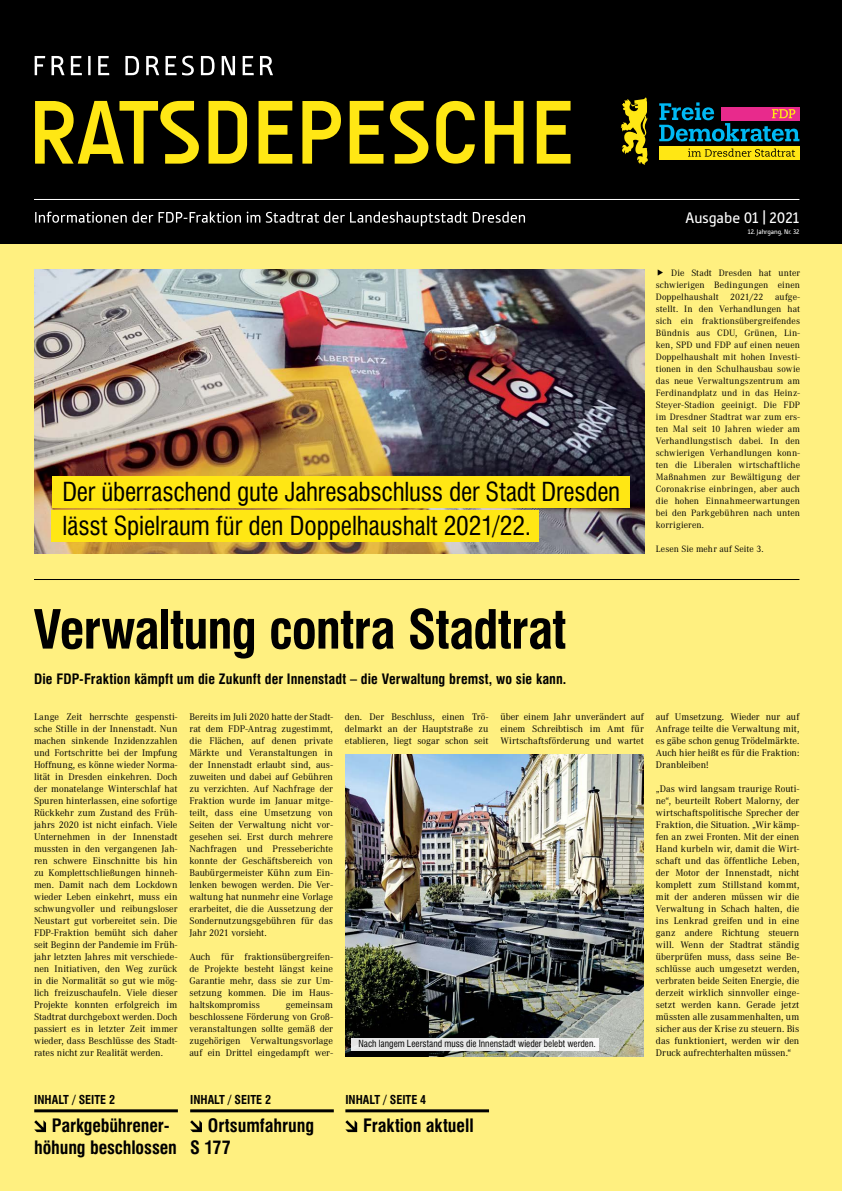
<style>
.page{position:relative;width:842px;height:1191px;background:#fff080}
.page>*{position:absolute;margin:0;border:0;box-sizing:border-box;transform-origin:0 0}
.t1{font:700 condensed 52.5px "Swiss 721 BT";letter-spacing:-.02em;color:#000}
.t2{font:condensed 25.5px/33.5px "Swiss 721 BT";letter-spacing:-.01em;color:#000}
.t3{font:700 condensed 18px/22px "Swiss 721 BT";letter-spacing:-.005em;color:#000;text-align:center}
.t4{font:16px "Tabula ITC";color:#fff}
.t5{font:700 condensed 14px "Swiss 721 BT";letter-spacing:.01em;color:#000}
.t6{font:700 condensed 12px "Swiss 721 BT";color:#000}
.t7{font:10px/12px "Corporate A";color:#000;text-align:justify}
.t8{font:9.6px/12px "Corporate A";letter-spacing:.01em;color:#000;text-align:justify}
.t9{font:condensed 9.5px "Swiss 721 BT";letter-spacing:.005em;color:#000}
.t10{font:7px "Tabula ITC";color:#fff}
</style>
<div class="page">
<div style="left:0;top:0;width:842px;height:244px;background:#000"></div>
<svg style="left:35px;top:101px;width:535px;height:63px"></svg>
<svg style="left:35px;top:56px;width:238px;height:19px"></svg>
<hr style="left:34px;top:199px;width:765px;height:1px;background:#fff">
<svg style="left:34px;top:1120px;width:12px;height:12px"></svg>
<svg style="left:190px;top:1120px;width:12px;height:12px"></svg>
<hr style="left:34px;top:1109px;width:144px;height:3px;background:#000">
<hr style="left:190px;top:1109px;width:144px;height:3px;background:#000">
<hr style="left:345px;top:1109px;width:144px;height:3px;background:#000">
<hr style="left:34px;top:579px;width:765px;height:1px;background:#000">
<img style="left:34px;top:269px;width:610px;height:284px">
<svg style="left:345px;top:1120px;width:12px;height:12px"></svg>
<div style="left:659px;top:146px;width:140px;height:13px;background:#ffe714"></div>
<svg style="left:659px;top:102px;width:140px;height:40px"></svg>
<svg style="left:620px;top:97px;width:28px;height:68px"></svg>
<svg style="left:688px;top:148px;width:107px;height:9px"></svg>
<svg style="left:35px;top:212px;width:490px;height:14px"></svg>
<img style="left:345px;top:755px;width:299px;height:301px">
<svg style="left:351px;top:1037px;width:248px;height:13px;background:#dcdcdc"></svg>
<div style="left:52px;top:510px;width:487px;height:32px;background:#ffe714"></div>
<div style="left:52px;top:476px;width:578px;height:32px;background:#ffe714"></div>
<h2 class="t2" style="left:62px;top:475px;width:559px">Der überraschend gute Jahresabschluss der Stadt Dresden lässt Spielraum für den Doppelhaushalt 2021/22.</h2>
<h1 class="t1" style="left:33px;top:598px;width:535px">Verwaltung contra Stadtrat</h1>
<h3 class="t5" style="left:34px;top:670px;width:534px">Die FDP-Fraktion kämpft um die Zukunft der Innenstadt – die Verwaltung bremst, wo sie kann.</h3>
<h3 class="t4" style="left:685px;top:208px;width:115px">Ausgabe 01 | 2021</h3>
<p class="t10" style="left:748px;top:227px;width:53px">12. Jahrgang, Nr. 32</p>
<p class="t8" style="left:656px;top:267px;width:146px;text-indent:15px">Die Stadt Dresden hat unter schwierigen Bedingungen einen Doppelhaushalt 2021/22 aufge&shy;stellt. In den Verhandlungen hat sich ein fraktionsübergreifendes Bündnis aus CDU, Grünen, Lin&shy;ken, SPD und FDP auf einen neuen Doppelhaushalt mit hohen Investi&shy;tionen in den Schulhausbau sowie das neue Verwaltungszentrum am Ferdinandplatz und in das Heinz-Steyer-Stadion geeinigt. Die FDP im Dresdner Stadtrat war zum ers&shy;ten Mal seit 10 Jahren wieder am Verhandlungstisch dabei. In den schwierigen Verhandlungen konn&shy;ten die Liberalen wirtschaftliche Maßnahmen zur Bewältigung der Coronakrise einbringen, aber auch die hohen Einnahmeerwartungen bei den Parkgebühren nach unten korrigieren.</p>
<p class="t8" style="left:656px;top:543px;width:109px">Lesen Sie mehr auf Seite 3.</p>
<p class="t7" style="left:34px;top:711px;width:145px">Lange Zeit herrschte gespensti&shy;sche Stille in der Innenstadt. Nun machen sinkende Inzidenzzahlen und Fortschritte bei der Impfung Hoffnung, es könne wieder Norma&shy;lität in Dresden einkehren. Doch der monatelange Winterschlaf hat Spuren hinterlassen, eine sofortige Rückkehr zum Zustand des Früh&shy;jahrs 2020 ist nicht einfach. Viele Unternehmen in der Innenstadt mussten in den vergangenen Jah&shy;ren schwere Einschnitte bis hin zu Komplettschließungen hinneh&shy;men. Damit nach dem Lockdown wieder Leben einkehrt, muss ein schwungvoller und reibungsloser Neustart gut vorbereitet sein. Die FDP-Fraktion bemüht sich daher seit Beginn der Pandemie im Früh&shy;jahr letzten Jahres mit verschiede&shy;nen Initiativen, den Weg zurück in die Normalität so gut wie mög&shy;lich freizuschaufeln. Viele dieser Projekte konnten erfolgreich im Stadtrat durchgeboxt werden. Doch passiert es in letzter Zeit immer wieder, dass Beschlüsse des Stadt&shy;rates nicht zur Realität werden.</p>
<p class="t7" style="left:189px;top:711px;width:145px">Bereits im Juli 2020 hatte der Stadt&shy;rat dem FDP-Antrag zugestimmt, die Flächen, auf denen private Märkte und Veranstaltungen in der Innenstadt erlaubt sind, aus&shy;zuweiten und dabei auf Gebühren zu verzichten. Auf Nachfrage der Fraktion wurde im Januar mitge&shy;teilt, dass eine Umsetzung von Seiten der Verwaltung nicht vor&shy;gesehen sei. Erst durch mehrere Nachfragen und Presseberichte konnte der Geschäftsbereich von Baubürgermeister Kühn zum Ein&shy;lenken bewogen werden. Die Ver&shy;waltung hat nunmehr eine Vorlage erarbeitet, die die Aussetzung der Sondernutzungsgebühren für das Jahr 2021 vorsieht.</p>
<p class="t7" style="left:189px;top:951px;width:145px">Auch für fraktionsübergreifen&shy;de Projekte besteht längst keine Garantie mehr, dass sie zur Um&shy;setzung kommen. Die im Haus&shy;haltskompromiss</p>
<p class="t7" style="left:189px;top:999px;width:145px;text-indent:96px">gemeinsam beschlossene Förderung von Groß&shy;veranstaltungen sollte gemäß der zugehörigen Verwaltungsvorlage auf ein Drittel eingedampft wer-</p>
<p class="t7" style="left:345px;top:711px;width:145px">den. Der Beschluss, einen Trö&shy;delmarkt an der Hauptstraße zu etablieren, liegt sogar schon seit</p>
<p class="t7" style="left:500px;top:711px;width:145px">über einem Jahr unverändert auf einem Schreibtisch im Amt für Wirtschaftsförderung und wartet</p>
<p class="t7" style="left:656px;top:711px;width:145px">auf Umsetzung. Wieder nur auf Anfrage teilte die Verwaltung mit, es gäbe schon genug Trödelmärkte.<br>Auch hier heißt es für die Fraktion:<br>Dranbleiben!</p>
<p class="t7" style="left:656px;top:783px;width:145px">„Das wird langsam traurige Routi&shy;ne“, beurteilt Robert Malorny, der wirtschaftspolitische Sprecher der Fraktion, die Situation. „Wir kämp&shy;fen an zwei Fronten. Mit der einen Hand kurbeln wir, damit die Wirt&shy;schaft und das öffentliche Leben, der Motor der Innenstadt, nicht komplett zum Stillstand kommt, mit der anderen müssen wir die Verwaltung in Schach halten, die ins Lenkrad greifen und in eine ganz andere Richtung steuern will. Wenn der Stadtrat ständig überprüfen muss, dass seine Be&shy;schlüsse auch umgesetzt werden, verbraten beide Seiten Energie, die derzeit wirklich sinnvoller einge&shy;setzt werden kann. Gerade jetzt müssten alle zusammenhalten, um sicher aus der Krise zu steuern. Bis das funktioniert, werden wir den Druck aufrechterhalten müssen.“</p>
<p class="t9" style="left:358px;top:1038px;width:239px">Nach langem Leerstand muss die Innenstadt wieder belebt werden.</p>
<p class="t6" style="left:34px;top:1092px;width:82px">INHALT / SEITE 2</p>
<h3 class="t3" style="left:34px;top:1114px;width:144px">Parkgebührener&shy;höhung beschlossen</h3>
<p class="t6" style="left:190px;top:1092px;width:82px">INHALT / SEITE 2</p>
<h3 class="t3" style="left:190px;top:1114px;width:126px;text-align:left;text-indent:18px">Ortsumfahrung<br>S 177</h3>
<p class="t6" style="left:345px;top:1092px;width:82px">INHALT / SEITE 4</p>
<h3 class="t3" style="left:363px;top:1114px;width:112px">Fraktion aktuell</h3>
</div>
